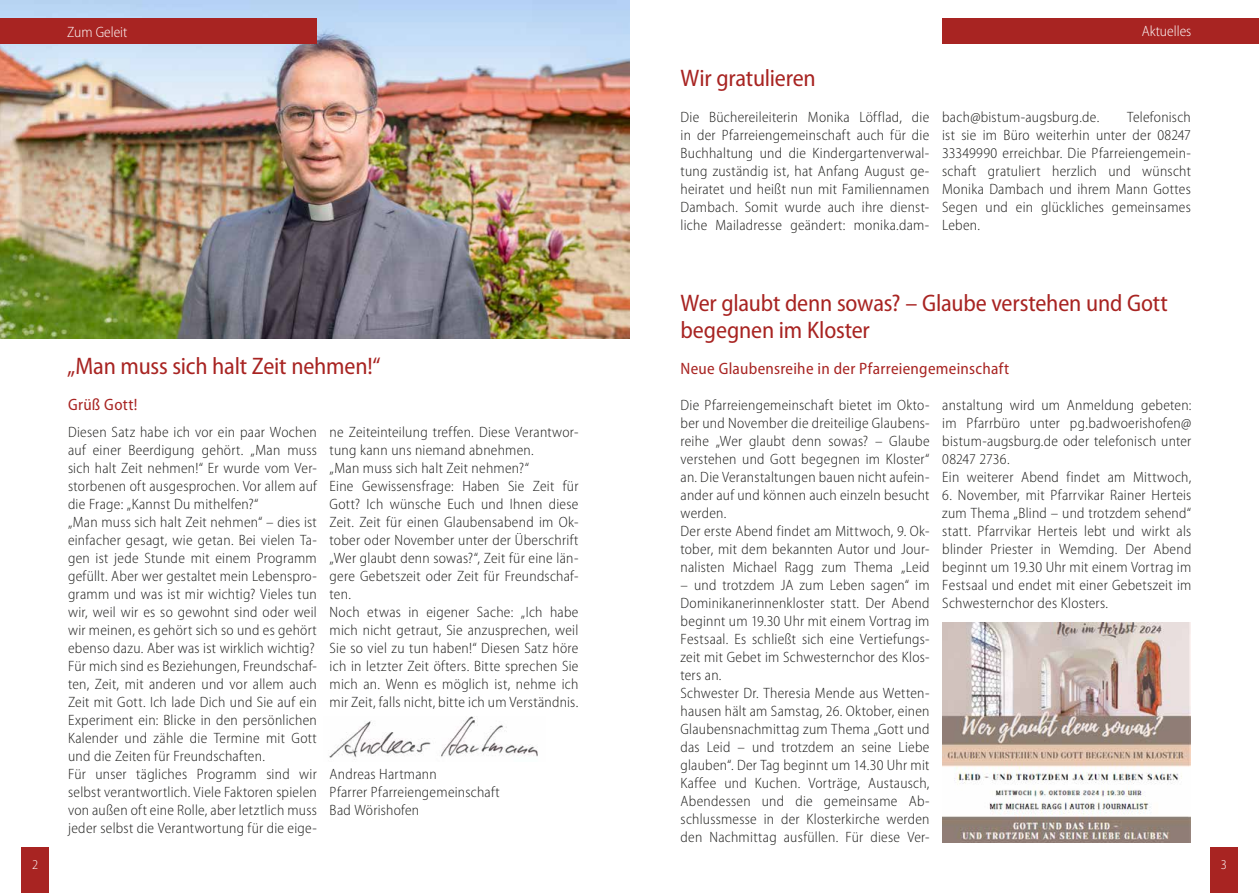
<style>
.page{position:relative;width:1259px;height:893px;background:#fff}
.page>*{position:absolute;margin:0;border:0;box-sizing:border-box;transform-origin:0 0}
.t1{font:semi-condensed 24px/27px "Myriad Pro";letter-spacing:-.01em;color:#a82422}
.t2{font:semi-condensed 16.5px "Myriad Pro";letter-spacing:.015em;color:#a82422}
.t3{font:300 semi-condensed 15px/18px "Myriad Pro";letter-spacing:.015em;color:#1d1d1b}
.t4{font:300 semi-condensed 15px "Myriad Pro";color:#fff}
.t5{font:300 semi-condensed 13.5px "Myriad Pro";color:#fff}
</style>
<div class="page">
<img style="left:0;top:0;width:629px;height:338px">
<img style="left:329px;top:716px;width:209px;height:44px">
<div style="left:0;top:18px;width:317px;height:26px;background:#a82422"></div>
<div style="left:942px;top:18px;width:317px;height:26px;background:#a82422"></div>
<div style="left:21px;top:847px;width:28px;height:46px;background:#a82422"></div>
<div style="left:1209px;top:847px;width:28px;height:46px;background:#a82422"></div>
<img style="left:942px;top:623px;width:248px;height:219px">
<p class="t4" style="left:67px;top:24px;width:62px">Zum Geleit</p>
<p class="t4" style="left:1141px;top:23px;width:51px">Aktuelles</p>
<h1 class="t1" style="left:67px;top:353px;width:315px">„Man muss sich halt Zeit nehmen!“</h1>
<p class="t2" style="left:68px;top:396px;width:71px">Grüß Gott!</p>
<p class="t3" style="left:68px;top:423px;width:250px">Diesen Satz habe ich vor ein paar Wochen auf einer Beerdigung gehört. „Man muss sich halt Zeit nehmen!“ Er wurde vom Ver&shy;storbenen oft ausgesprochen. Vor allem auf die Frage: „Kannst Du mithelfen?“<br>„Man muss sich halt Zeit nehmen“ – dies ist einfacher gesagt, wie getan. Bei vielen Ta&shy;gen ist jede Stunde mit einem Programm gefüllt. Aber wer gestaltet mein Lebenspro&shy;gramm und was ist mir wichtig? Vieles tun wir, weil wir es so gewohnt sind oder weil wir meinen, es gehört sich so und es gehört ebenso dazu. Aber was ist wirklich wichtig?<br>Für mich sind es Beziehungen, Freundschaf&shy;ten, Zeit, mit anderen und vor allem auch Zeit mit Gott. Ich lade Dich und Sie auf ein Experiment ein: Blicke in den persönlichen Kalender und zähle die Termine mit Gott und die Zeiten für Freundschaften.<br>Für unser tägliches Programm sind wir selbst verantwortlich. Viele Faktoren spielen von außen oft eine Rolle, aber letztlich muss jeder selbst die Verantwortung für die eige-</p>
<p class="t3" style="left:330px;top:423px;width:250px">ne Zeiteinteilung treffen. Diese Verantwor&shy;tung kann uns niemand abnehmen.<br>„Man muss sich halt Zeit nehmen?“<br>Eine Gewissensfrage: Haben Sie Zeit für Gott? Ich wünsche Euch und Ihnen diese Zeit. Zeit für einen Glaubensabend im Ok&shy;tober oder November unter der Überschrift „Wer glaubt denn sowas?“, Zeit für eine län&shy;gere Gebetszeit oder Zeit für Freundschaf&shy;ten.<br>Noch etwas in eigener Sache: „Ich habe mich nicht getraut, Sie anzusprechen, weil Sie so viel zu tun haben!“ Diesen Satz höre ich in letzter Zeit öfters. Bitte sprechen Sie mich an. Wenn es möglich ist, nehme ich mir Zeit, falls nicht, bitte ich um Verständnis.</p>
<p class="t3" style="left:330px;top:765px;width:172px">Andreas Hartmann<br>Pfarrer Pfarreiengemeinschaft<br>Bad Wörishofen</p>
<h1 class="t1" style="left:680px;top:65px;width:137px">Wir gratulieren</h1>
<p class="t3" style="left:680px;top:108px;width:250px;text-align:justify">Die Büchereileiterin Monika Löfflad, die in der Pfarreiengemeinschaft auch für die Buchhaltung und die Kindergartenverwal&shy;tung zuständig ist, hat Anfang August ge&shy;heiratet und heißt nun mit Familiennamen Dambach. Somit wurde auch ihre dienst&shy;liche Mailadresse geändert: monika.dam-</p>
<p class="t3" style="left:942px;top:108px;width:159px">bach@bistum-augsburg.de.</p>
<p class="t3" style="left:942px;top:108px;width:250px;text-align:justify;text-indent:185px">Telefonisch ist sie im Büro weiterhin unter der 08247<br>33349990 erreichbar. Die Pfarreiengemein&shy;schaft gratuliert herzlich und wünscht Monika Dambach und ihrem Mann Gottes Segen und ein glückliches gemeinsames Leben.</p>
<h1 class="t1" style="left:680px;top:290px;width:489px">Wer glaubt denn sowas? – Glaube verstehen und Gott begegnen im Kloster</h1>
<p class="t2" style="left:680px;top:360px;width:330px">Neue Glaubensreihe in der Pfarreiengemeinschaft</p>
<p class="t3" style="left:680px;top:396px;width:250px">Die Pfarreiengemeinschaft bietet im Okto&shy;ber und November die dreiteilige Glaubens&shy;reihe „Wer glaubt denn sowas? – Glaube verstehen und Gott begegnen im Kloster“ an. Die Veranstaltungen bauen nicht aufein&shy;ander auf und können auch einzeln besucht werden.<br>Der erste Abend findet am Mittwoch, 9. Ok&shy;tober, mit dem bekannten Autor und Jour&shy;nalisten Michael Ragg zum Thema „Leid</p>
<p class="t3" style="left:680px;top:576px;width:250px">– und trotzdem JA zum Leben sagen“ im Dominikanerinnenkloster statt. Der Abend beginnt um 19.30 Uhr mit einem Vortrag im Festsaal. Es schließt sich eine Vertiefungs&shy;zeit mit Gebet im Schwesternchor des Klos&shy;ters an.<br>Schwester Dr. Theresia Mende aus Wetten&shy;hausen hält am Samstag, 26. Oktober, einen Glaubensnachmittag zum Thema „Gott und das Leid – und trotzdem an seine Liebe glauben“. Der Tag beginnt um 14.30 Uhr mit Kaffee und Kuchen. Vorträge, Austausch, Abendessen und die gemeinsame Ab&shy;schlussmesse in der Klosterkirche werden den Nachmittag ausfüllen. Für diese Ver-</p>
<p class="t3" style="left:942px;top:396px;width:250px">anstaltung wird um Anmeldung gebeten: im Pfarrbüro unter pg.badwoerishofen@ bistum-augsburg.de oder telefonisch unter 08247 2736.<br>Ein weiterer Abend findet am Mittwoch,</p>
<p class="t3" style="left:942px;top:486px;width:250px;text-align:justify">6. November, mit Pfarrvikar Rainer Herteis zum Thema „Blind – und trotzdem sehend“ statt. Pfarrvikar Herteis lebt und wirkt als blinder Priester in Wemding. Der Abend beginnt um 19.30 Uhr mit einem Vortrag im Festsaal und endet mit einer Gebetszeit im Schwesternchor des Klosters.</p>
<p class="t5" style="left:32px;top:857px;width:8px">2</p>
<p class="t5" style="left:1220px;top:857px;width:8px">3</p>
</div>
